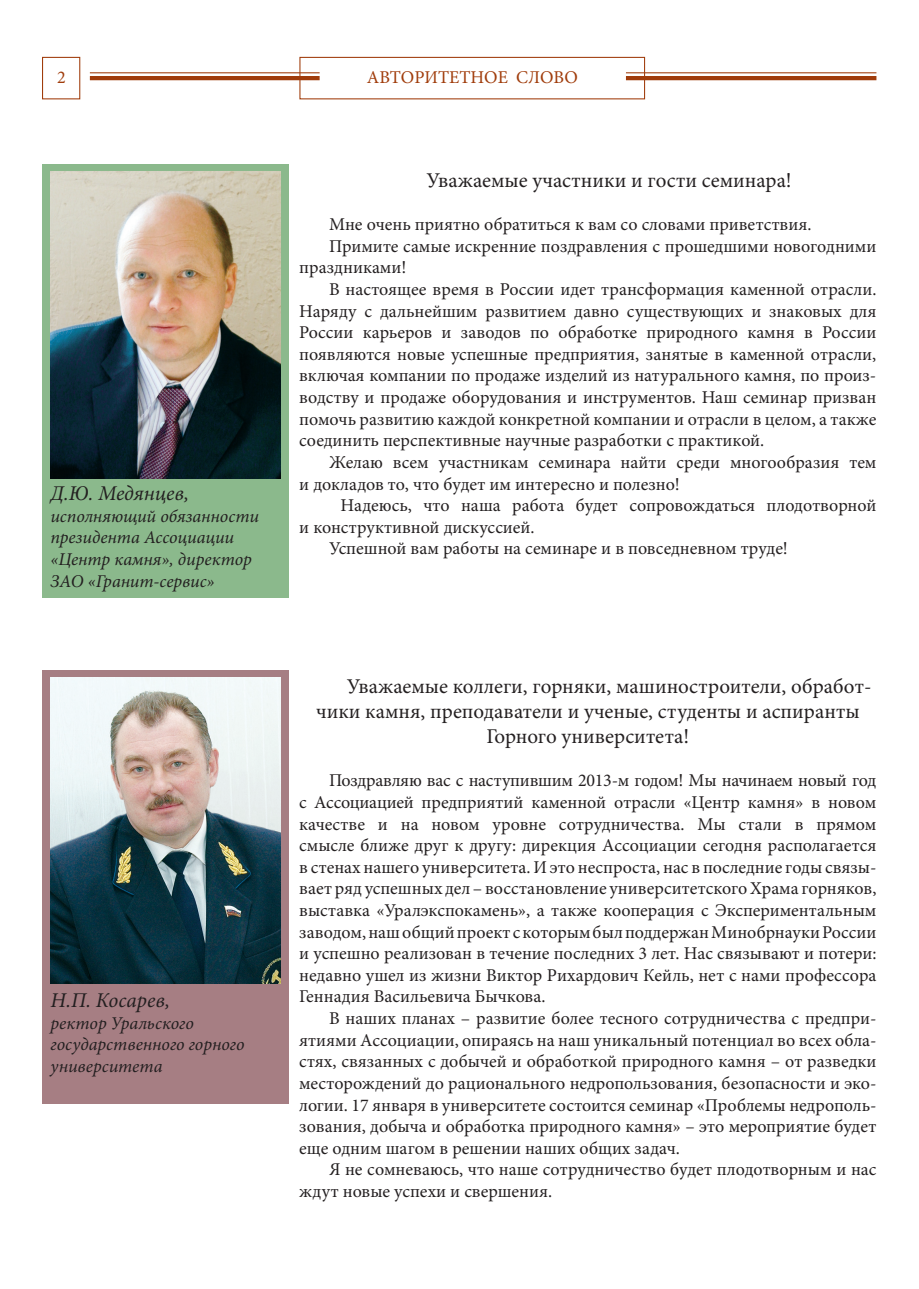
<style>
.page{position:relative;width:919px;height:1289px;background:#fff}
.page>*{position:absolute;margin:0;border:0;box-sizing:border-box;transform-origin:0 0}
.t1{font:21px "Minion Pro";color:#231f20}
.t2{font:italic 21px "Minion Pro";color:#231f20}
.t3{font:18px/21.6px "Minion Pro";color:#231f20;text-align:justify}
.t4{font:italic 18px/21.6px "Minion Pro";color:#231f20}
.t5{font:18px "Minion Pro";color:#a03c0b}
</style>
<div class="page">
<hr style="left:626px;top:76px;width:250px;height:4px;background:#a03c0b">
<hr style="left:626px;top:72px;width:250px;height:1px;background:#a03c0b">
<hr style="left:90px;top:76px;width:229px;height:4px;background:#a03c0b">
<hr style="left:90px;top:72px;width:229px;height:1px;background:#a03c0b">
<div style="left:299px;top:57px;width:346px;height:42px;border:1px solid #a03c0b"></div>
<div style="left:42px;top:57px;width:38px;height:42px;border:1px solid #a03c0b"></div>
<div style="left:42px;top:670px;width:247px;height:433px;background:#a67e83"></div>
<img style="left:50px;top:677px;width:230px;height:306px">
<div style="left:42px;top:163px;width:247px;height:434px;background:#8bb98c"></div>
<img style="left:50px;top:172px;width:230px;height:306px">
<p class="t5" style="left:57px;top:65px;width:10px">2</p>
<p class="t2" style="left:50px;top:479px;width:140px">Д.Ю. Медянцев,</p>
<p class="t4" style="left:50px;top:505px;width:210px">исполняющий обязанности президента Ассоциации «Центр камня», директор<br>ЗАО «Гранит-сервис»</p>
<p class="t2" style="left:50px;top:986px;width:121px">Н.П. Косарев,</p>
<p class="t4" style="left:50px;top:1012px;width:195px">ректор Уральского государственного горного университета</p>
<p class="t5" style="left:367px;top:65px;width:212px">АВТОРИТЕТНОЕ СЛОВО</p>
<p class="t1" style="left:426px;top:166px;width:367px">Уважаемые участники и гости семинара!</p>
<p class="t3" style="left:329px;top:214px;width:484px">Мне очень приятно обратиться к вам со словами приветствия.</p>
<p class="t3" style="left:329px;top:235px;width:549px">Примите самые искренние поздравления с прошедшими новогодними</p>
<p class="t3" style="left:299px;top:257px;width:109px">праздниками!</p>
<p class="t3" style="left:329px;top:278px;width:549px">В настоящее время в России идет трансформация каменной отрасли.</p>
<p class="t3" style="left:299px;top:300px;width:578px">Наряду с дальнейшим развитием давно существующих и знаковых для</p>
<p class="t3" style="left:299px;top:322px;width:578px">России карьеров и заводов по обработке природного камня в России</p>
<p class="t3" style="left:299px;top:343px;width:578px">появляются новые успешные предприятия, занятые в каменной отрасли,</p>
<p class="t3" style="left:299px;top:365px;width:578px">включая компании по продаже изделий из натурального камня, по произ-</p>
<p class="t3" style="left:299px;top:386px;width:578px">водству и продаже оборудования и инструментов. Наш семинар призван</p>
<p class="t3" style="left:299px;top:408px;width:578px">помочь развитию каждой конкретной компании и отрасли в целом, а также</p>
<p class="t3" style="left:299px;top:430px;width:466px">соединить перспективные научные разработки с практикой.</p>
<p class="t3" style="left:329px;top:451px;width:549px">Желаю всем участникам семинара найти среди многообразия тем</p>
<p class="t3" style="left:299px;top:473px;width:382px">и докладов то, что будет им интересно и полезно!</p>
<p class="t3" style="left:340px;top:494px;width:537px">Надеюсь, что наша работа будет сопровождаться плодотворной</p>
<p class="t3" style="left:299px;top:516px;width:237px">и конструктивной дискуссией.</p>
<p class="t3" style="left:329px;top:538px;width:460px">Успешной вам работы на семинаре и в повседневном труде!</p>
<p class="t1" style="left:347px;top:672px;width:526px">Уважаемые коллеги, горняки, машиностроители, обработ-</p>
<p class="t1" style="left:316px;top:697px;width:545px">чики камня, преподаватели и ученые, студенты и аспиранты</p>
<p class="t1" style="left:486px;top:722px;width:204px">Горного университета!</p>
<p class="t3" style="left:299px;top:770px;width:578px;text-indent:30px">Поздравляю вас с наступившим 2013-м годом! Мы начинаем новый год с Ассоциацией предприятий каменной отрасли «Центр камня» в новом качестве и на новом уровне сотрудничества. Мы стали в прямом смысле ближе друг к другу: дирекция Ассоциации сегодня располагается в стенах нашего университета. И это неспроста, нас в последние годы связы&shy;вает ряд успешных дел – восстановление университетского Храма горняков, выставка «Уралэкспокамень», а также кооперация с Экспериментальным заводом, наш общий проект с которым был поддержан Минобрнауки России и успешно реализован в течение последних 3 лет. Нас связывают и потери: недавно ушел из жизни Виктор Рихардович Кейль, нет с нами профессора Геннадия Васильевича Бычкова.</p>
<p class="t3" style="left:299px;top:1007px;width:578px;text-indent:30px">В наших планах – развитие более тесного сотрудничества с предпри&shy;ятиями Ассоциации, опираясь на наш уникальный потенциал во всех обла&shy;стях, связанных с добычей и обработкой природного камня – от разведки месторождений до рационального недропользования, безопасности и эко&shy;логии. 17 января в университете состоится семинар «Проблемы недрополь&shy;зования, добыча и обработка природного камня» – это мероприятие будет еще одним шагом в решении наших общих задач.</p>
<p class="t3" style="left:299px;top:1158px;width:578px;text-indent:30px">Я не сомневаюсь, что наше сотрудничество будет плодотворным и нас ждут новые успехи и свершения.</p>
</div>
